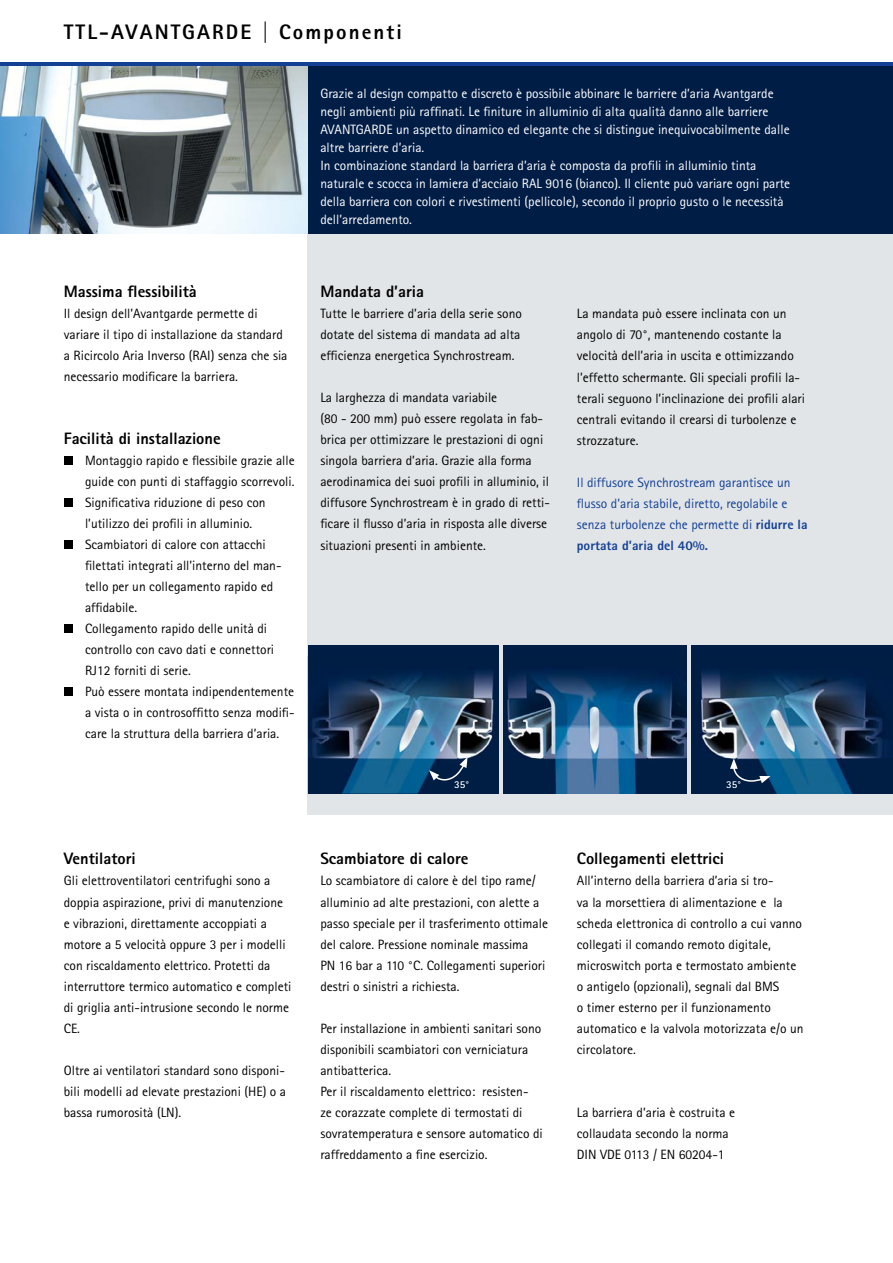
<style>
.page{position:relative;width:893px;height:1263px;background:#fff}
.page>*{position:absolute;margin:0;border:0;box-sizing:border-box;transform-origin:0 0}
.t1{font:800 21px "Rotis Sans Serif Std";letter-spacing:.1em;color:#000}
.t2{font:800 16.5px "Rotis Sans Serif Std";color:#000}
.t3{font:13.5px/21px "Rotis Sans Serif Std";color:#000}
.t4{font:13.5px/18px "Rotis Sans Serif Std";color:#fff}
.t5{font:13.5px/21px "Rotis Sans Serif Std";color:#134094}
.t6{font:700 10.5px "Rotis Sans Serif";color:#fff}
.s1{font-weight:800}
</style>
<div class="page">
<div style="left:308px;top:221px;width:585px;height:594px;background:#e2e5e7"></div>
<div style="left:307px;top:64px;width:586px;height:170px;background:#001d46"></div>
<img style="left:0;top:65px;width:308px;height:169px">
<hr style="left:0;top:62px;width:893px;height:3px;background:#134094">
<div style="left:689px;top:645px;width:204px;height:149px;background:#001d46"></div>
<img style="left:690px;top:655px;width:197px;height:139px">
<svg style="left:730px;top:758px;width:40px;height:25px"></svg>
<div style="left:308px;top:645px;width:193px;height:149px;background:#001d46"></div>
<img style="left:311px;top:671px;width:183px;height:123px">
<img style="left:499px;top:645px;width:188px;height:149px">
<hr style="left:500px;top:645px;width:3px;height:149px;background:#e2e5e7">
<hr style="left:687px;top:645px;width:3px;height:149px;background:#e2e5e7">
<svg style="left:429px;top:757px;width:39px;height:24px"></svg>
<div style="left:64px;top:456px;width:8px;height:8px;background:#000"></div>
<div style="left:64px;top:498px;width:8px;height:8px;background:#000"></div>
<div style="left:64px;top:540px;width:8px;height:8px;background:#000"></div>
<div style="left:64px;top:624px;width:8px;height:8px;background:#000"></div>
<div style="left:64px;top:687px;width:8px;height:8px;background:#000"></div>
<h1 class="t1" style="left:64px;top:19px;width:340px">TTL-AVANTGARDE | Componenti</h1>
<p class="t2" style="left:64px;top:281px;width:135px">Massima flessibilità</p>
<p class="t3" style="left:64px;top:303px;width:225px">Il design dell’Avantgarde permette di variare il tipo di installazione da standard a Ricircolo Aria Inverso (RAI) senza che sia necessario modificare la barriera.</p>
<p class="t2" style="left:64px;top:428px;width:158px">Facilità di installazione</p>
<p class="t3" style="left:85px;top:450px;width:211px">Montaggio rapido e flessibile grazie alle guide con punti di staffaggio scorrevoli.<br>Significativa riduzione di peso con l’utilizzo dei profili in alluminio.<br>Scambiatori di calore con attacchi filettati integrati all’interno del man&shy;tello per un collegamento rapido ed affidabile.<br>Collegamento rapido delle unità di controllo con cavo dati e connettori RJ12 forniti di serie.<br>Può essere montata indipendentemente a vista o in controsoffitto senza modifi&shy;care la struttura della barriera d’aria.</p>
<p class="t2" style="left:64px;top:848px;width:74px">Ventilatori</p>
<p class="t3" style="left:64px;top:870px;width:229px">Gli elettroventilatori centrifughi sono a doppia aspirazione, privi di manutenzione e vibrazioni, direttamente accoppiati a motore a 5 velocità oppure 3 per i modelli con riscaldamento elettrico. Protetti da interruttore termico automatico e completi di griglia anti-intrusione secondo le norme CE.</p>
<p class="t3" style="left:64px;top:1059px;width:224px;text-align:justify">Oltre ai ventilatori standard sono disponi&shy;bili modelli ad elevate prestazioni (HE) o a bassa rumorosità (LN).</p>
<p class="t4" style="left:320px;top:84px;width:471px">Grazie al design compatto e discreto è possibile abbinare le barriere d’aria Avantgarde negli ambienti più raffinati. Le finiture in alluminio di alta qualità danno alle barriere AVANTGARDE un aspetto dinamico ed elegante che si distingue inequivocabilmente dalle altre barriere d’aria.<br>In combinazione standard la barriera d’aria è composta da profili in alluminio tinta naturale e scocca in lamiera d’acciaio RAL 9016 (bianco). Il cliente può variare ogni parte della barriera con colori e rivestimenti (pellicole), secondo il proprio gusto o le necessità dell’arredamento.</p>
<p class="t2" style="left:320px;top:281px;width:105px">Mandata d’aria</p>
<p class="t3" style="left:320px;top:303px;width:203px;text-align:justify">Tutte le barriere d’aria della serie sono dotate del sistema di mandata ad alta efficienza energetica Synchrostream.</p>
<p class="t3" style="left:320px;top:387px;width:231px">La larghezza di mandata variabile<br>(80 - 200 mm) può essere regolata in fab&shy;brica per ottimizzare le prestazioni di ogni singola barriera d’aria. Grazie alla forma aerodinamica dei suoi profili in alluminio, il diffusore Synchrostream è in grado di retti&shy;ficare il flusso d’aria in risposta alle diverse situazioni presenti in ambiente.</p>
<p class="t3" style="left:577px;top:303px;width:230px">La mandata può essere inclinata con un angolo di 70°, mantenendo costante la velocità dell’aria in uscita e ottimizzando l’effetto schermante. Gli speciali profili la&shy;terali seguono l’inclinazione dei profili alari centrali evitando il crearsi di turbolenze e strozzature.</p>
<p class="t5" style="left:577px;top:471px;width:232px">Il diffusore Synchrostream garantisce un flusso d’aria stabile, diretto, regolabile e senza turbolenze che permette di <span class="s1">ridurre la portata d’aria del 40%.</span></p>
<p class="t6" style="left:454px;top:778px;width:16px">35°</p>
<p class="t6" style="left:726px;top:778px;width:16px">35°</p>
<p class="t2" style="left:320px;top:848px;width:150px">Scambiatore di calore</p>
<p class="t3" style="left:320px;top:870px;width:229px">Lo scambiatore di calore è del tipo rame/ alluminio ad alte prestazioni, con alette a passo speciale per il trasferimento ottimale del calore. Pressione nominale massima<br>PN 16 bar a 110 °C. Collegamenti superiori destri o sinistri a richiesta.</p>
<p class="t3" style="left:320px;top:1017px;width:224px">Per installazione in ambienti sanitari sono disponibili scambiatori con verniciatura antibatterica.<br>Per il riscaldamento elettrico: resisten&shy;ze corazzate complete di termostati di sovratemperatura e sensore automatico di raffreddamento a fine esercizio.</p>
<p class="t2" style="left:577px;top:848px;width:149px">Collegamenti elettrici</p>
<p class="t3" style="left:577px;top:870px;width:228px">All’interno della barriera d’aria si tro-<br>va la morsettiera di alimentazione e la scheda elettronica di controllo a cui vanno collegati il comando remoto digitale, microswitch porta e termostato ambiente o antigelo (opzionali), segnali dal BMS<br>o timer esterno per il funzionamento automatico e la valvola motorizzata e/o un circolatore.</p>
<p class="t3" style="left:577px;top:1101px;width:160px">La barriera d’aria è costruita e collaudata secondo la norma<br>DIN VDE 0113 / EN 60204-1</p>
</div>
